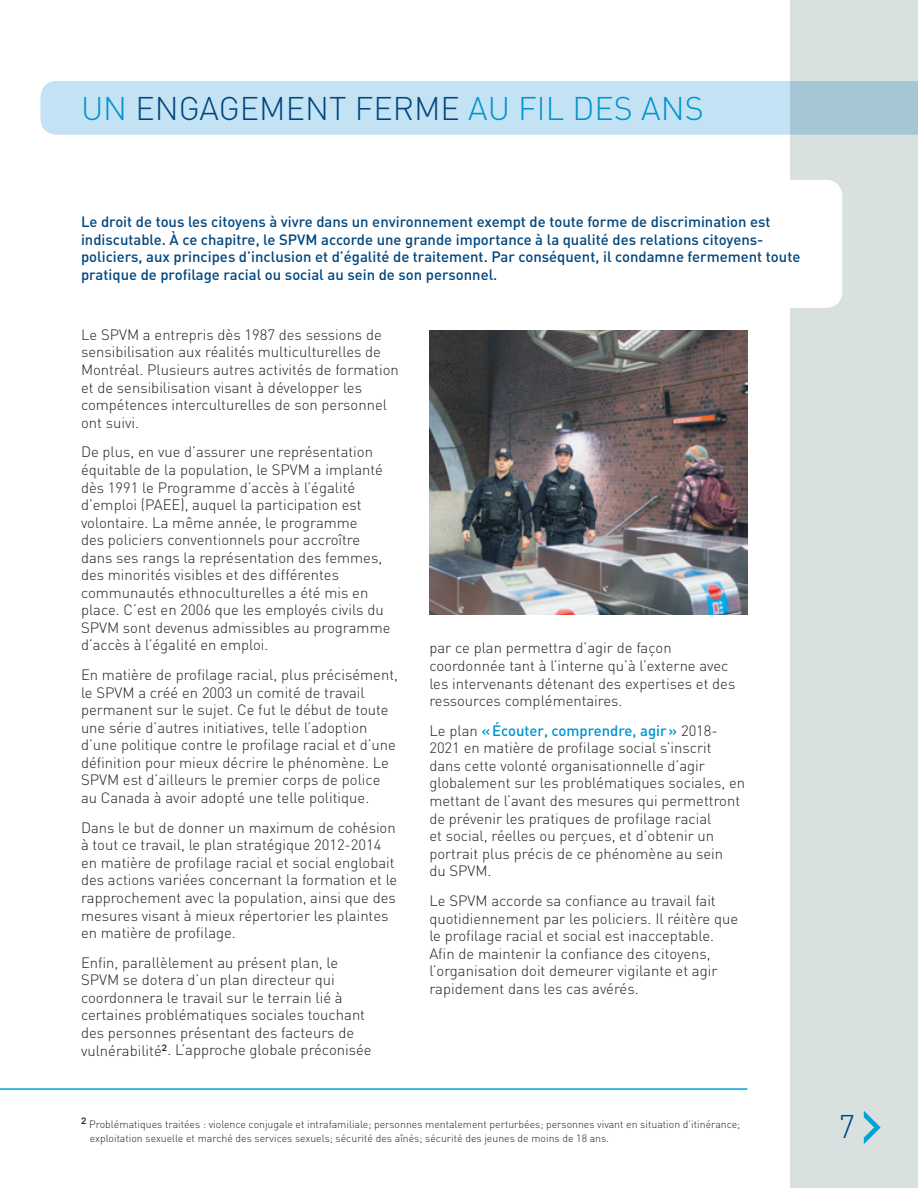
<style>
.page{position:relative;width:918px;height:1188px;background:#fff}
.page>*{position:absolute;margin:0;border:0;box-sizing:border-box;transform-origin:0 0}
.t1{font:300 32.4px "DIN";color:#00467e}
.t2{font:300 32.4px "DIN";color:#0093d0}
.t3{font:300 14.85px/17.5px "DIN";color:#231f20}
.t4{font:500 14.85px/17.5px "DIN";color:#00467e}
.t5{font:300 10.5px/13.5px "DIN";color:#231f20}
.s1{color:#0093d0}
.s2{font-weight:500;color:#0093d0}
</style>
<div class="page">
<div style="left:790px;top:0;width:128px;height:1188px;background:#d9e1e0"></div>
<svg style="left:864px;top:1111px;width:17px;height:33px"></svg>
<hr style="left:0;top:1088px;width:747px;height:2px;background:#00a3d9">
<svg style="left:40px;top:81px;width:878px;height:54px;background:#bfdeee"></svg>
<div style="left:86px;top:180px;width:756px;height:128px;background:#fff;border-radius:16px"></div>
<img style="left:430px;top:330px;width:318px;height:285px">
<h1 class="t1" style="left:81px;top:89px;width:180px"><span class="s1">UN</span> ENGAGEME</h1>
<h1 class="t1" style="left:305px;top:89px;width:90px">NT FERME</h1>
<h1 class="t2" style="left:468px;top:89px;width:124px">AU FIL DES</h1>
<h1 class="t2" style="left:641px;top:89px;width:60px">ANS</h1>
<p class="t4" style="left:81px;top:212px;width:721px">Le droit de tous les citoyens à vivre dans un environnement exempt de toute forme de discrimination est indiscutable. À ce chapitre, le SPVM accorde une grande importance à la qualité des relations citoyens&shy;policiers, aux principes d’inclusion et d’égalité de traitement. Par conséquent, il condamne fermement toute pratique de profilage racial ou social au sein de son personnel.</p>
<p class="t3" style="left:81px;top:326px;width:319px">Le SPVM a entrepris dès 1987 des sessions de sensibilisation aux réalités multiculturelles de<br>M ontréal. Plusieurs autres activités de formation et de sensibilisation visant à développer les compétences interculturelles de son personnel ont suivi.</p>
<p class="t3" style="left:81px;top:443px;width:311px">De plus, en vue d’assurer une représentation équitable de la population, le SPVM a implanté dès 1991 le Programme d’accès à l’égalité d’emploi (PAEE), auquel la participation est volontaire. La même année, le programme<br>des policiers conventionnels pour accroître dans ses rangs la représentation des femmes, des minorités visibles et des différentes communautés ethnoculturelles a été mis en place. C’est en 2006 que les employés civils du SPVM sont devenus admissibles au programme d’accès à l’égalité en emploi.</p>
<p class="t3" style="left:81px;top:666px;width:319px">En matière de profilage racial, plus précisément, le SPVM a créé en 2003 un comité de travail permanent sur le sujet. Ce fut le début de toute une série d’autres initiatives, telle l’adoption d’une politique contre le profilage racial et d’une définition pour mieux décrire le phénomène. Le SPVM est d’ailleurs le premier corps de police au Canada à avoir adopté une telle politique.</p>
<p class="t3" style="left:81px;top:818px;width:318px">Dans le but de donner un maximum de cohésion à tout ce travail, le plan stratégique 2012-2014 en matière de profilage racial et social englobait des actions variées concernant la formation et le rapprochement avec la population, ainsi que des mesures visant à mieux répertorier les plaintes en matière de profilage.</p>
<p class="t3" style="left:81px;top:953px;width:292px">Enfin, parallèlement au présent plan, le SPVM se dotera d’un plan directeur qui coordonnera le travail sur le terrain lié à certaines problématiques sociales touchant des personnes présentant des facteurs de vulnérabilité<sup>2</sup>. L’approche globale préconisée</p>
<p class="t3" style="left:429px;top:639px;width:308px">par ce plan permettra d’agir de façon coordonnée tant à l’interne qu’à l’externe avec les intervenants détenant des expertises et des ressources complémentaires.</p>
<p class="t3" style="left:429px;top:722px;width:317px">Le plan <span class="s2">«Écouter, comprendre, agir»</span> 2018- 2021 en matière de profilage social s’inscrit dans cette volonté organisationnelle d’agir globalement sur les problématiques sociales, en mettant de l’avant des mesures qui permettront de prévenir les pratiques de profilage racial<br>et social, réelles ou perçues, et d’obtenir un portrait plus précis de ce phénomène au sein<br>du SPVM.</p>
<p class="t3" style="left:429px;top:892px;width:310px">Le SPVM accorde sa confiance au travail fait quotidiennement par les policiers. I l réitère que le profilage racial et social est inacceptable.<br>Afin de maintenir la confiance des citoyens, l’organisation doit demeurer vigilante et agir rapidement dans les cas avérés.</p>
<p class="t5" style="left:90px;top:1118px;width:652px;text-indent:-9px"><sup>2</sup> Problématiques traitées : violence conjugale et intrafamiliale; personnes mentalement perturbées; personnes vivant en situation d’itinérance; exploitation sexuelle et marché des services sexuels; sécurité des aînés; sécurité des jeunes de moins de 18 ans.</p>
<h1 class="t1" style="left:839px;top:1107px;width:18px">7</h1>
</div>
